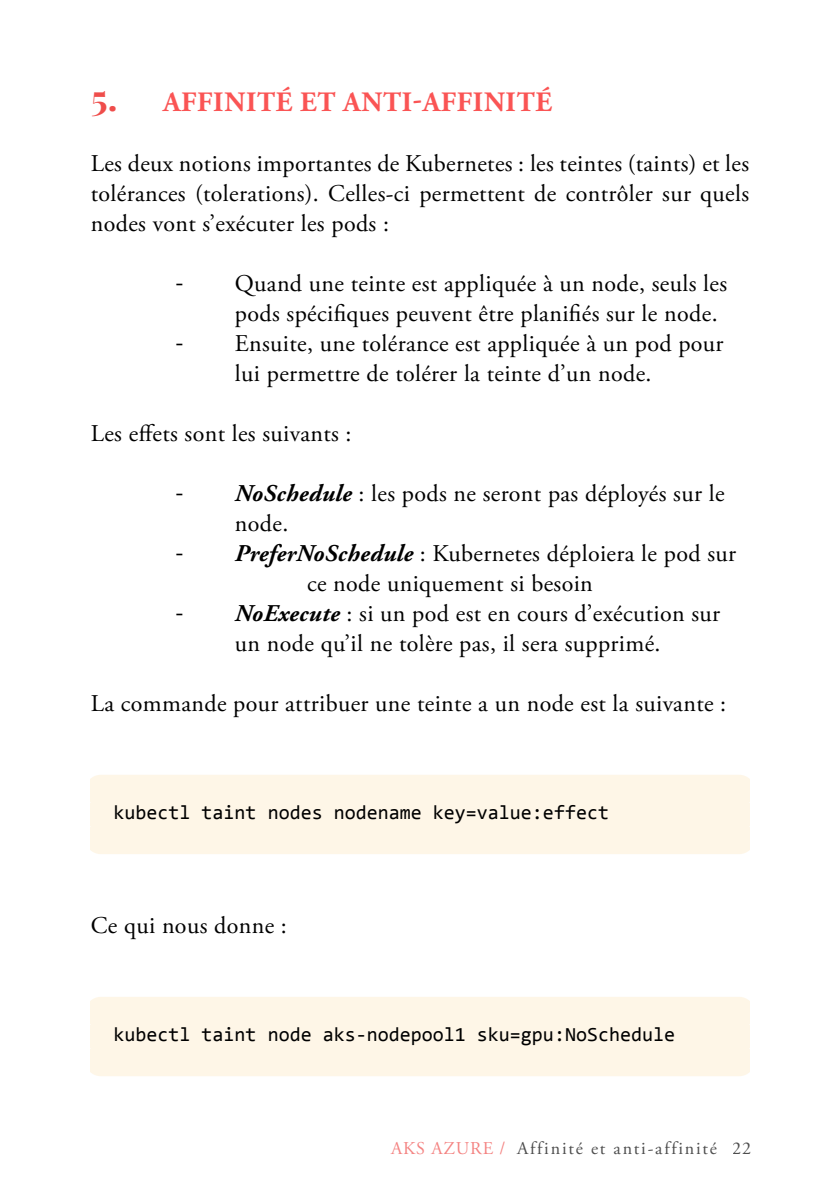
<style>
.page{position:relative;width:840px;height:1191px;background:#fff}
.page>*{position:absolute;margin:0;border:0;box-sizing:border-box;transform-origin:0 0}
.t1{font:700 28px "Adobe Garamond Pro";letter-spacing:.025em;color:#fa5454}
.t2{font:24px/30px "Adobe Garamond Pro";letter-spacing:.015em;color:#000;text-align:center}
.t3{font:20px "Consolas";color:#000}
.t4{font:18px "Adobe Garamond Pro";letter-spacing:.1em;color:#000}
.s1{font-family:"Playfair Display";font-size:36px;color:#ef4d4b}
.s2{font-family:"Myriad Pro"}
.s3{font-weight:700;font-style:italic}
.s4{color:#ef4d4b}
</style>
<div class="page">
<div style="left:91px;top:775px;width:657px;height:79px;background:#fef6e7"></div>
<div style="left:91px;top:997px;width:657px;height:79px;background:#fef6e7"></div>
<p class="t1" style="left:91px;top:86px;width:462px"><span class="s1">5.</span> AFFINITÉ ET ANTI-AFFINITÉ</p>
<p class="t2" style="left:91px;top:149px;width:659px;text-align:justify">Les deux notions importantes de Kubernetes : les teintes (taints) et les tolérances (tolerations). Celles-ci permettent de contrôler sur quels nodes vont s’exécuter les pods :</p>
<p class="t2" style="left:235px;top:269px;width:493px;text-align:left;text-indent:-59px"><span class="s2">-</span> Quand une teinte est appliquée à un node, seuls les pods spécifiques peuvent être planifiés sur le node.</p>
<p class="t2" style="left:176px;top:329px;width:549px"><span class="s2">-</span> Ensuite, une tolérance est appliquée à un pod pour lui permettre de tolérer la teinte d’un node.</p>
<p class="t2" style="left:91px;top:419px;width:262px">Les effets sont les suivants :</p>
<p class="t2" style="left:235px;top:479px;width:491px;text-align:left;text-indent:-59px"><span class="s2">-</span> <span class="s3">NoSchedule</span> : les pods ne seront pas déployés sur le node.</p>
<p class="t2" style="left:176px;top:539px;width:561px"><span class="s2">-</span> <span class="s3">PreferNoSchedule</span> : Kubernetes déploiera le pod sur ce node uniquement si besoin</p>
<p class="t2" style="left:176px;top:599px;width:545px"><span class="s2">-</span> <span class="s3">NoExecute</span> : si un pod est en cours d’exécution sur un node qu’il ne tolère pas, il sera supprimé.</p>
<p class="t2" style="left:91px;top:689px;width:636px">La commande pour attribuer une teinte a un node est la suivante :</p>
<p class="t3" style="left:113px;top:800px;width:496px">kubectl taint nodes nodename key=value:effect</p>
<p class="t2" style="left:91px;top:911px;width:197px">Ce qui nous donne :</p>
<p class="t3" style="left:113px;top:1022px;width:562px">kubectl taint node aks-nodepool1 sku=gpu:NoSchedule</p>
<p class="t4" style="left:391px;top:1137px;width:361px"><span class="s4">AKS AZURE /</span> Affinité et anti-affinité 22</p>
</div>
